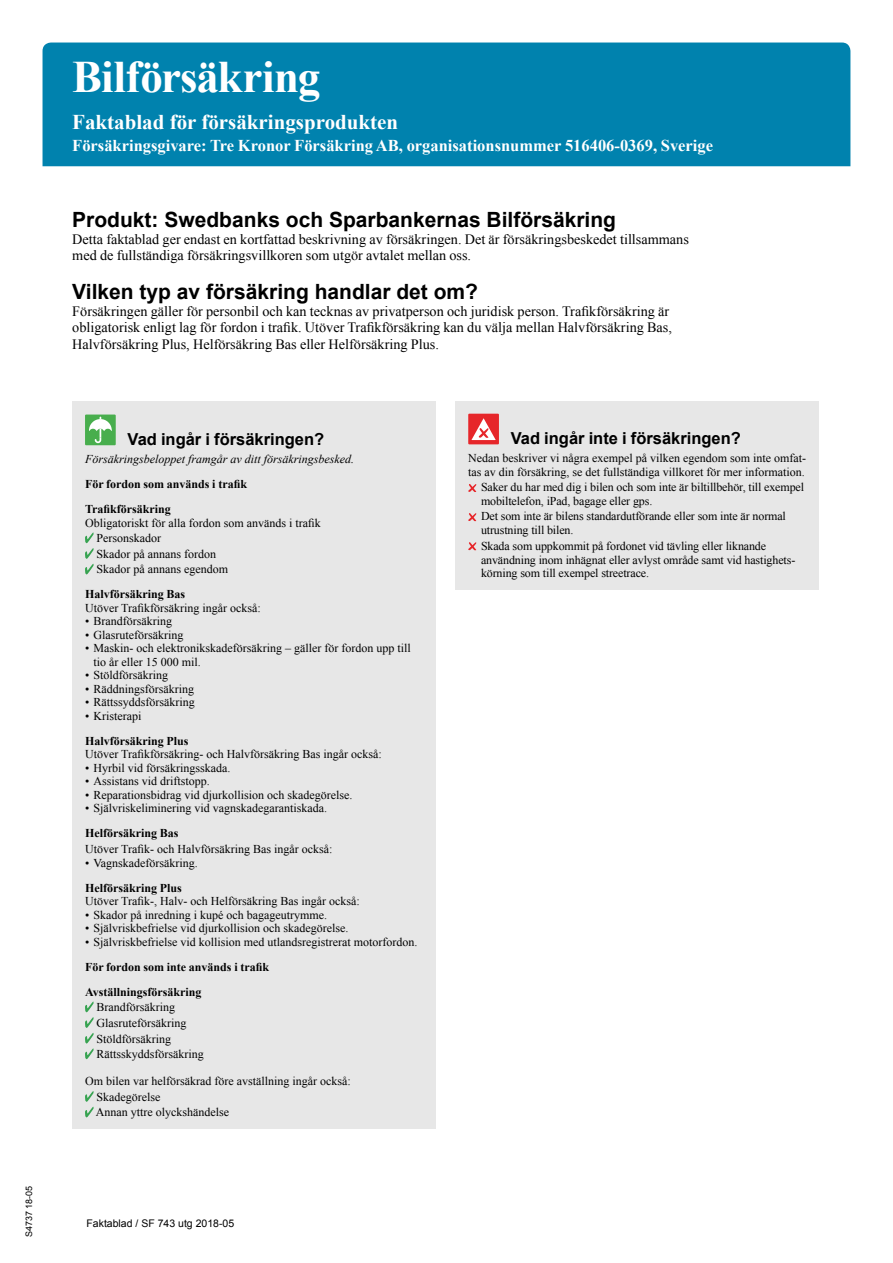
<style>
.page{position:relative;width:893px;height:1263px;background:#fff}
.page>*{position:absolute;margin:0;border:0;box-sizing:border-box;transform-origin:0 0}
.t1{font:700 45px "Times New Roman";letter-spacing:-.015em;color:#fff}
.t2{font:700 21px "Arial";color:#000}
.t3{font:700 21px "Times New Roman";color:#fff}
.t4{font:700 16.5px "Times New Roman";color:#fff}
.t5{font:700 16.5px "Arial";color:#000}
.t6{font:14.25px/16.5px "Times New Roman";color:#000}
.t7{font:12px/15.6px "Times New Roman";color:#000}
.t8{font:700 12px/25px "Times New Roman";color:#000}
.t9{font:italic 12px "Times New Roman";color:#000}
.t10{font:10.5px "Arial";color:#000}
.t11{font:9px "Arial";color:#000}
</style>
<div class="page">
<div style="left:43px;top:43px;width:807px;height:123px;background:#0082ae"></div>
<div style="left:72px;top:402px;width:363px;height:727px;background:#e7e7e7"></div>
<div style="left:85px;top:415px;width:31px;height:30px;background:#48ae4d"></div>
<svg style="left:89px;top:417px;width:23px;height:26px"></svg>
<svg style="left:85px;top:532px;width:9px;height:42px"></svg>
<svg style="left:85px;top:1002px;width:9px;height:57px"></svg>
<svg style="left:85px;top:1091px;width:9px;height:26px"></svg>
<div style="left:455px;top:401px;width:364px;height:188px;background:#e7e7e7"></div>
<div style="left:468px;top:414px;width:31px;height:30px;background:#e6262a"></div>
<svg style="left:468px;top:414px;width:31px;height:29px"></svg>
<svg style="left:468px;top:484px;width:8px;height:8px"></svg>
<svg style="left:468px;top:513px;width:8px;height:8px"></svg>
<svg style="left:468px;top:542px;width:8px;height:8px"></svg>
<p class="t11" style="left:23px;top:1237px;width:53px;rotate:-90deg">S4737 18-05</p>
<h1 class="t1" style="left:72px;top:46px;width:250px">Bilförsäkring</h1>
<h2 class="t3" style="left:72px;top:107px;width:327px">Faktablad för försäkringsprodukten</h2>
<h3 class="t4" style="left:72px;top:134px;width:642px">Försäkringsgivare: Tre Kronor Försäkring AB, organisationsnummer 516406-0369, Sverige</h3>
<h2 class="t2" style="left:72px;top:206px;width:545px">Produkt: Swedbanks och Sparbankernas Bilförsäkring</h2>
<p class="t6" style="left:72px;top:231px;width:618px">Detta faktablad ger endast en kortfattad beskrivning av försäkringen. Det är försäkringsbeskedet tillsammans med de fullständiga försäkringsvillkoren som utgör avtalet mellan oss.</p>
<h2 class="t2" style="left:72px;top:278px;width:407px">Vilken typ av försäkring handlar det om?</h2>
<p class="t6" style="left:72px;top:303px;width:601px">Försäkringen gäller för personbil och kan tecknas av privatperson och juridisk person. Trafikförsäkring är obligatorisk enligt lag för fordon i trafik. Utöver Trafikförsäkring kan du välja mellan Halvförsäkring Bas,<br>Halvförsäkring Plus, Helförsäkring Bas eller Helförsäkring Plus.</p>
<h3 class="t5" style="left:128px;top:428px;width:198px">Vad ingår i försäkringen?</h3>
<p class="t9" style="left:85px;top:451px;width:270px">Försäkringsbeloppet framgår av ditt försäkringsbesked.</p>
<p class="t8" style="left:85px;top:471px;width:163px">För fordon som används i trafik<br>Trafikförsäkring</p>
<p class="t7" style="left:97px;top:514px;width:226px;text-indent:-12px">Obligatoriskt för alla fordon som används i trafik<br>Personskador<br>Skador på annans fordon<br>Skador på annans egendom</p>
<p class="t8" style="left:85px;top:582px;width:102px">Halvförsäkring Bas</p>
<p class="t7" style="left:85px;top:600px;width:177px">Utöver Trafikförsäkring ingår också:</p>
<p class="t7" style="left:85px;top:613px;width:89px">• Brandförsäkring</p>
<p class="t7" style="left:85px;top:627px;width:100px">• Glasruteförsäkring</p>
<p class="t7" style="left:94px;top:641px;width:319px;line-height:13.5px;text-indent:-9px">• Maskin- och elektronikskadeförsäkring – gäller för fordon upp till tio år eller 15 000 mil.</p>
<p class="t7" style="left:85px;top:667px;width:85px">• Stöldförsäkring</p>
<p class="t7" style="left:85px;top:681px;width:111px">• Räddningsförsäkring</p>
<p class="t7" style="left:85px;top:694px;width:111px">• Rättssyddsförsäkring</p>
<p class="t7" style="left:85px;top:708px;width:58px">• Kristerapi</p>
<p class="t8" style="left:85px;top:728px;width:105px">Halvförsäkring Plus</p>
<p class="t7" style="left:85px;top:746px;width:298px">Utöver Trafikförsäkring- och Halvförsäkring Bas ingår också:</p>
<p class="t7" style="left:85px;top:760px;width:147px">• Hyrbil vid försäkringsskada.</p>
<p class="t7" style="left:85px;top:773px;width:126px">• Assistans vid driftstopp.</p>
<p class="t7" style="left:85px;top:787px;width:269px">• Reparationsbidrag vid djurkollision och skadegörelse.</p>
<p class="t7" style="left:85px;top:800px;width:244px">• Självriskeliminering vid vagnskadegarantiskada.</p>
<p class="t8" style="left:85px;top:821px;width:95px">Helförsäkring Bas</p>
<p class="t7" style="left:85px;top:841px;width:249px">Utöver Trafik- och Halvförsäkring Bas ingår också:</p>
<p class="t7" style="left:85px;top:854px;width:114px">• Vagnskadeförsäkring.</p>
<p class="t8" style="left:85px;top:875px;width:98px">Helförsäkring Plus</p>
<p class="t7" style="left:85px;top:893px;width:276px">Utöver Trafik-, Halv- och Helförsäkring Bas ingår också:</p>
<p class="t7" style="left:85px;top:907px;width:244px">• Skador på inredning i kupé och bagageutrymme.</p>
<p class="t7" style="left:85px;top:920px;width:265px">• Självriskbefrielse vid djurkollision och skadegörelse.</p>
<p class="t7" style="left:85px;top:934px;width:334px">• Självriskbefrielse vid kollision med utlandsregistrerat motorfordon.</p>
<p class="t8" style="left:85px;top:954px;width:186px">För fordon som inte används i trafik<br>Avställningsförsäkring</p>
<p class="t7" style="left:97px;top:999px;width:109px">Brandförsäkring<br>Glasruteförsäkring<br>Stöldförsäkring<br>Rättsskyddsförsäkring</p>
<p class="t7" style="left:96px;top:1073px;width:256px;text-indent:-11px">Om bilen var helförsäkrad före avställning ingår också:<br>Skadegörelse<br>Annan yttre olyckshändelse</p>
<p class="t10" style="left:87px;top:1217px;width:149px">Faktablad / SF 743 utg 2018-05</p>
<h3 class="t5" style="left:511px;top:428px;width:232px">Vad ingår inte i försäkringen?</h3>
<p class="t7" style="left:468px;top:451px;width:339px;line-height:13.5px">Nedan beskriver vi några exempel på vilken egendom som inte omfat&shy;tas av din försäkring, se det fullständiga villkoret för mer information.</p>
<p class="t7" style="left:481px;top:480px;width:325px;line-height:13.5px">Saker du har med dig i bilen och som inte är biltillbehör, till exempel mobiltelefon, iPad, bagage eller gps.</p>
<p class="t7" style="left:481px;top:509px;width:306px;line-height:13.5px">Det som inte är bilens standardutförande eller som inte är normal utrustning till bilen.</p>
<p class="t7" style="left:481px;top:539px;width:316px;line-height:13.5px">Skada som uppkommit på fordonet vid tävling eller liknande användning inom inhägnat eller avlyst område samt vid hastighets&shy;körning som till exempel streetrace.</p>
</div>
